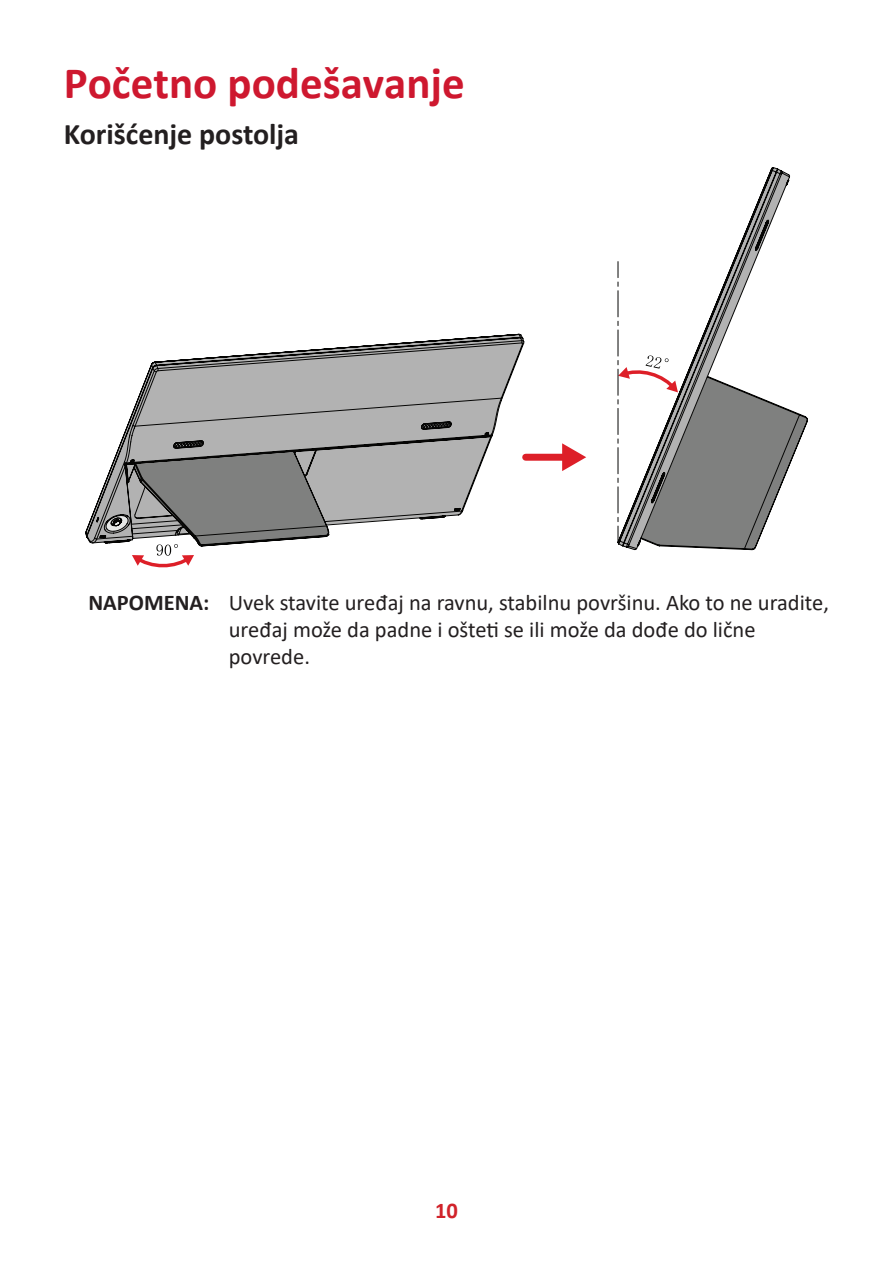
<style>
.page{position:relative;width:893px;height:1263px;background:#fff}
.page>*{position:absolute;margin:0;border:0;box-sizing:border-box;transform-origin:0 0}
.t1{font:700 45px "Calibri";color:#ce182f}
.t2{font:700 30px "Calibri";color:#231f20}
.t3{font:22.5px/27px "Calibri";color:#231f20}
.t4{font:700 22.5px "Calibri";color:#d1232a}
.s1{font-weight:700}
</style>
<div class="page">
<svg style="left:617px;top:167px;width:173px;height:383px"></svg>
<svg style="left:618px;top:179px;width:170px;height:176px"></svg>
<svg style="left:618px;top:355px;width:189px;height:194px"></svg>
<svg style="left:129px;top:340px;width:395px;height:120px"></svg>
<svg style="left:85px;top:421px;width:404px;height:146px"></svg>
<div style="left:526px;top:454px;width:40px;height:7px;background:#dd1f28"></div>
<svg style="left:562px;top:443px;width:24px;height:28px"></svg>
<h1 class="t1" style="left:64px;top:51px;width:402px">Početno podešavanje</h1>
<h2 class="t2" style="left:64px;top:112px;width:237px">Korišćenje postolja</h2>
<p class="t3" style="left:229px;top:588px;width:602px;text-indent:-140px"><span class="s1">NAPOMENA:</span> Uvek stavite uređaj na ravnu, stabilnu površinu. Ako to ne uradite, uređaj može da padne i ošteti se ili može da dođe do lične povrede.</p>
<p class="t4" style="left:435px;top:1194px;width:24px">10</p>
</div>
